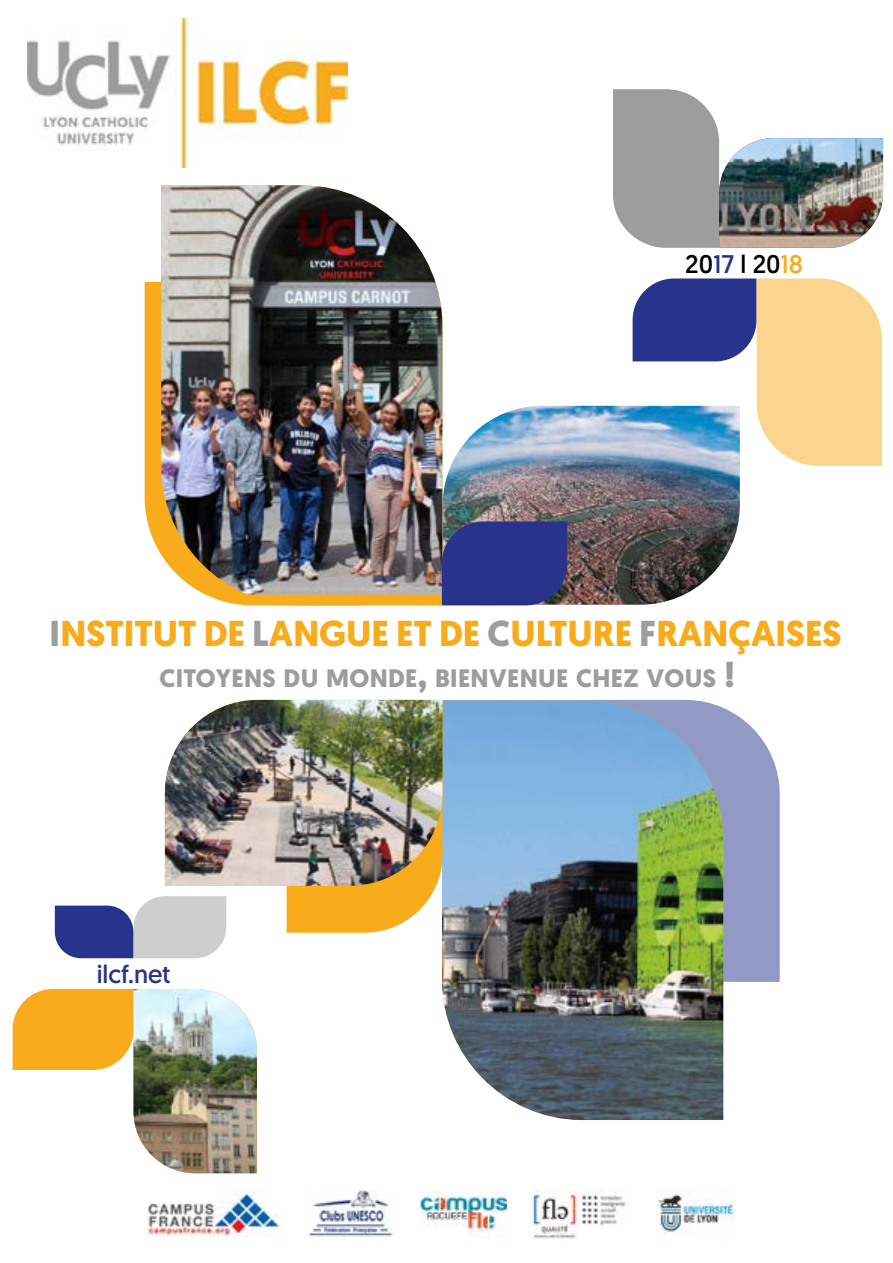
<style>
.page{position:relative;width:893px;height:1263px;background:#fff}
.page>*{position:absolute;margin:0;border:0;box-sizing:border-box;transform-origin:0 0}
.t1{font:700 36px "Geomanist";color:#f8ab1b}
.t2{font:25.5px "Geomanist";color:#000}
.t3{font:25.5px "Geomanist";color:#283583}
.t4{font:700 25.2px "Geomanist";letter-spacing:.015em;color:#9d9d9c}
.s1{color:#283583}
.s2{color:#f8ab1b}
.s3{color:#9d9d9c}
.s4{font-size:36px}
</style>
<div class="page">
<img style="left:443px;top:406px;width:297px;height:199px">
<svg style="left:145px;top:282px;width:16px;height:273px;background:#f8b02a"></svg>
<svg style="left:723px;top:708px;width:57px;height:274px;background:#9ca1c7"></svg>
<img style="left:27px;top:19px;width:321px;height:149px">
<img style="left:146px;top:1189px;width:134px;height:48px">
<img style="left:308px;top:1189px;width:86px;height:48px">
<img style="left:420px;top:1191px;width:87px;height:47px">
<img style="left:530px;top:1189px;width:96px;height:50px">
<img style="left:657px;top:1189px;width:78px;height:45px">
<img style="left:442px;top:700px;width:281px;height:420px">
<svg style="left:206px;top:595px;width:236px;height:10px;background:#f8b029"></svg>
<img style="left:161px;top:185px;width:281px;height:410px">
<svg style="left:442px;top:521px;width:125px;height:84px;background:#2b3787"></svg>
<svg style="left:613px;top:89px;width:106px;height:159px;background:#a4a4a3"></svg>
<img style="left:719px;top:138px;width:164px;height:110px">
<svg style="left:13px;top:989px;width:120px;height:81px;background:#f8b02a"></svg>
<img style="left:133px;top:989px;width:124px;height:184px">
<svg style="left:287px;top:886px;width:155px;height:47px"></svg>
<img style="left:165px;top:700px;width:278px;height:186px">
<svg style="left:55px;top:896px;width:171px;height:62px;background:#989dbc"></svg>
<svg style="left:633px;top:278px;width:249px;height:188px"></svg>
<p class="t2" style="left:685px;top:247px;width:119px">20<span class="s1">17</span> l 20<span class="s2">18</span></p>
<p class="t1" style="left:50px;top:610px;width:794px"><span class="s3">I</span>NSTITUT DE <span class="s3">L</span>ANGUE ET DE <span class="s3">C</span>ULTURE <span class="s3">F</span>RANÇAISES</p>
<p class="t4" style="left:159px;top:661px;width:577px">CITOYENS DU MONDE<span class="s4">,</span> BIENVENUE CHEZ VOUS <span class="s4">!</span></p>
<p class="t3" style="left:97px;top:958px;width:75px">ilcf.net</p>
</div>
